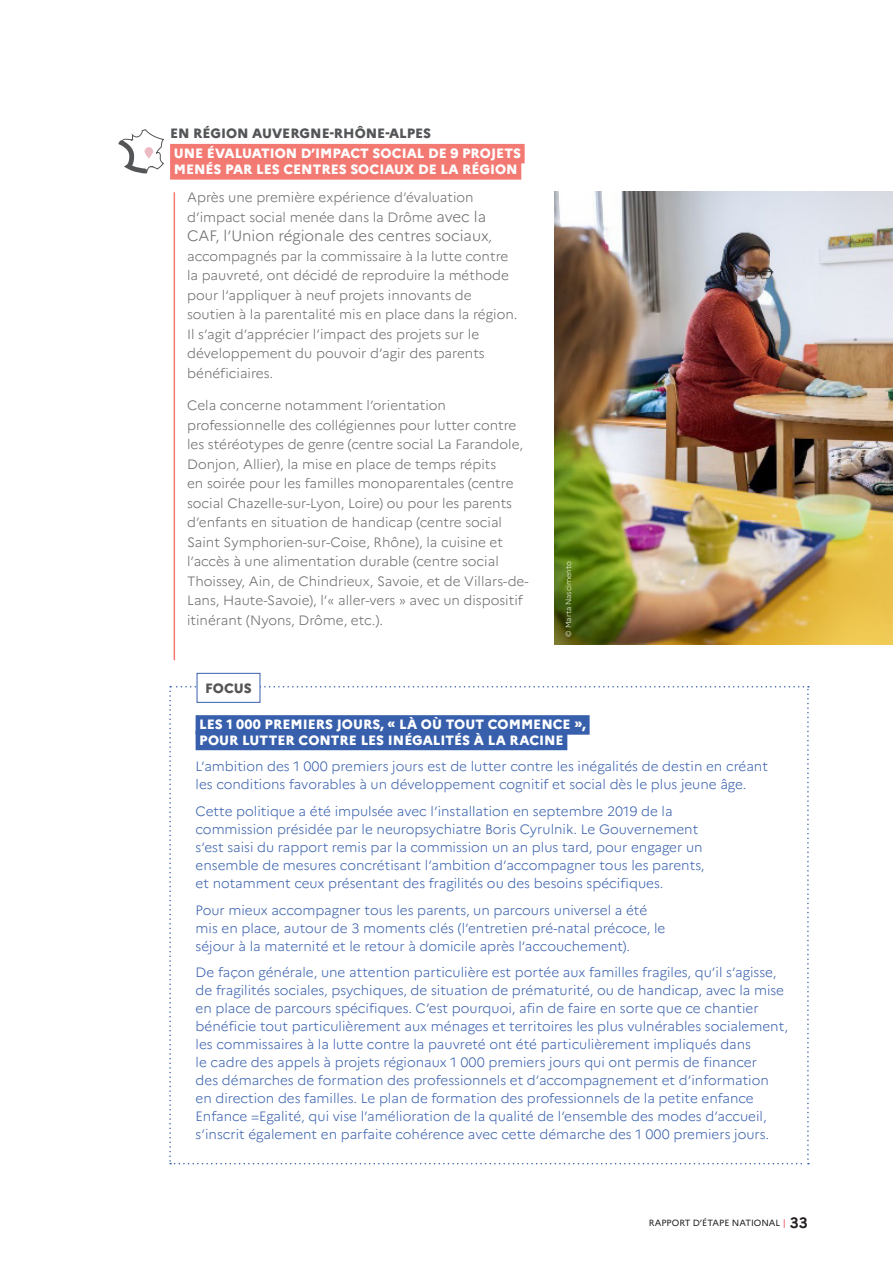
<style>
.page{position:relative;width:893px;height:1263px;background:#fff}
.page>*{position:absolute;margin:0;border:0;box-sizing:border-box;transform-origin:0 0}
.Encadré_régions{font:300 15px "Marianne";color:#69696c}
.Focus{font:300 13.5px/18px "Marianne";color:#375fac}
.Encadré_régions-2{font:300 13.5px/19.5px "Marianne";color:#69696c}
.Titre_Focus{font:800 13.5px/15.6px "Marianne";color:#fff}
.S_S_titre_régions{font:800 13.5px/16.2px "Marianne";color:#fff}
.Titre_Régions{font:800 13.5px "Marianne";color:#545557}
.t1{font:9px "Marianne";color:#231f20}
.Coypright{font:300 7.5px "Marianne";color:#fff}
.s1{font-size:15px}
.s2{font-style:italic;font-size:13.5px}
.s3{color:#ee4250}
.s4{font-weight:700;font-size:15px}
</style>
<div class="page">
<div style="left:170px;top:144px;width:355px;height:19px;background:#f37a73"></div>
<div style="left:170px;top:160px;width:351px;height:20px;background:#f37a73"></div>
<hr style="left:174px;top:192px;width:1px;height:468px;background:#f37a73">
<img style="left:554px;top:191px;width:339px;height:453px">
<svg style="left:169px;top:686px;width:640px;height:478px"></svg>
<div style="left:196px;top:715px;width:394px;height:20px;background:#375fac"></div>
<div style="left:196px;top:731px;width:371px;height:19px;background:#375fac"></div>
<svg style="left:118px;top:129px;width:46px;height:45px"></svg>
<svg style="left:145px;top:147px;width:8px;height:12px"></svg>
<div style="left:197px;top:673px;width:63px;height:29px;background:#fff"></div>
<div style="left:197px;top:673px;width:63px;height:30px;border:1px solid #375fac"></div>
<p class="Titre_Régions" style="left:170px;top:125px;width:263px">EN RÉGION AUVERGNE-RHÔNE-ALPES</p>
<p class="S_S_titre_régions" style="left:174px;top:145px;width:349px">UNE ÉVALUATION D’IMPACT SOCIAL DE 9 PROJETS<br>MENÉS PAR LES CENTRES SOCIAUX DE LA RÉGION</p>
<p class="Encadré_régions-2" style="left:187px;top:188px;width:300px">Après une première expérience d’évaluation d’impact social menée dans la Drôme <span class="s1">avec la</span></p>
<p class="Encadré_régions" style="left:187px;top:227px;width:307px">CAF, l’Union régionale des centres sociaux<span class="s2">,</span></p>
<p class="Encadré_régions-2" style="left:187px;top:246px;width:332px">accompagnés par la commissaire à la lutte contre la pauvreté, ont décidé de reproduire la méthode pour l’appliquer à neuf projets innovants de soutien à la parentalité mis en place dans la région.<br>Il s’agit d’apprécier l’impact des projets sur le développement du pouvoir d’agir des parents bénéficiaires.</p>
<p class="Encadré_régions-2" style="left:187px;top:396px;width:343px">Cela concerne notamment l’orientation professionnelle des collégiennes pour lutter contre les stéréotypes de genre (centre social La Farandole, Donjon, Allier), la mise en place de temps répits<br>en soirée pour les familles monoparentales (centre social Chazelle-sur-Lyon, Loire) ou pour les parents d’enfants en situation de handicap (centre social Saint Symphorien-sur-Coise, Rhône), la cuisine et l’accès à une alimentation durable (centre social Thoissey, Ain, de Chindrieux, Savoie, et de Villars-de-Lans, Haute-Savoie), l’« aller-vers » avec un dispositif itinérant (Nyons, Drôme, etc.).</p>
<p class="Titre_Régions" style="left:205px;top:680px;width:48px">FOCUS</p>
<p class="Coypright" style="left:564px;top:637px;width:77px;rotate:-90deg">© Marta Nascimento</p>
<p class="Titre_Focus" style="left:199px;top:717px;width:388px">LES 1 000 PREMIERS JOURS, « LÀ OÙ TOUT COMMENCE »,<br>POUR LUTTER CONTRE LES INÉGALITÉS À LA RACINE</p>
<p class="Focus" style="left:196px;top:758px;width:574px">L’ambition des 1 000 premiers jours est de lutter contre les inégalités de destin en créant les conditions favorables à un développement cognitif et social dès le plus jeune âge.</p>
<p class="Focus" style="left:196px;top:802px;width:510px">Cette politique a été impulsée avec l’installation en septembre 2019 de la commission présidée par le neuropsychiatre Boris Cyrulnik. Le Gouvernement s’est saisi du rapport remis par la commission un an plus tard, pour engager un ensemble de mesures concrétisant l’ambition d’accompagner tous les parents, et notamment ceux présentant des fragilités ou des besoins spécifiques.</p>
<p class="Focus" style="left:196px;top:901px;width:471px">Pour mieux accompagner tous les parents, un parcours universel a été mis en place, autour de 3 moments clés (l’entretien pré-natal précoce, le séjour à la maternité et le retour à domicile après l’accouchement).</p>
<p class="Focus" style="left:196px;top:963px;width:594px">De façon générale, une attention particulière est portée aux familles fragiles, qu’il s’agisse, de fragilités sociales, psychiques, de situation de prématurité, ou de handicap, avec la mise en place de parcours spécifiques. C’est pourquoi, afin de faire en sorte que ce chantier bénéficie tout particulièrement aux ménages et territoires les plus vulnérables socialement, les commissaires à la lutte contre la pauvreté ont été particulièrement impliqués dans<br>le cadre des appels à projets régionaux 1 000 premiers jours qui ont permis de financer<br>des démarches de formation des professionnels et d’accompagnement et d’information en direction des familles. Le plan de formation des professionnels de la petite enfance Enfance =Egalité, qui vise l’amélioration de la qualité de l’ensemble des modes d’accueil, s’inscrit également en parfaite cohérence avec cette démarche des 1 000 premiers jours.</p>
<p class="t1" style="left:649px;top:1217px;width:161px">RAPPORT D’ÉTAPE NATIONAL <span class="s3">|</span> <span class="s4">33</span></p>
</div>
